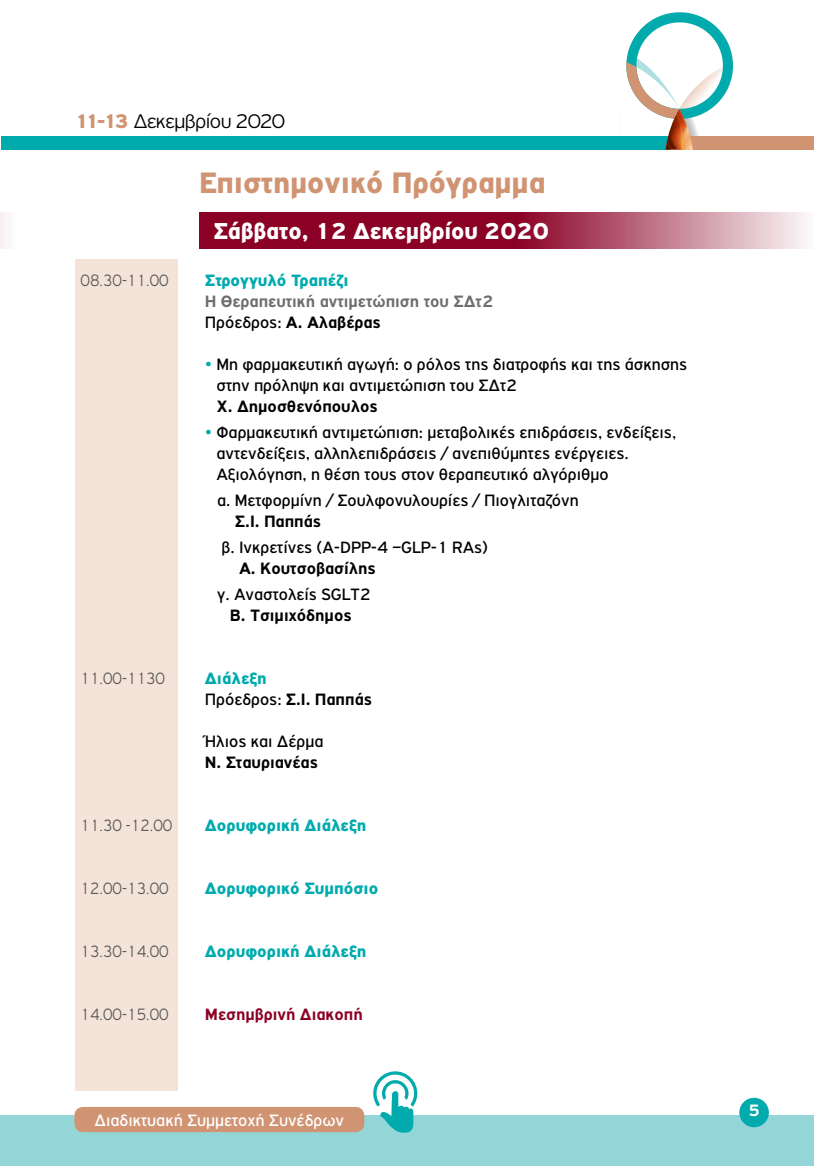
<style>
.page{position:relative;width:814px;height:1166px;background:#fff}
.page>*{position:absolute;margin:0;border:0;box-sizing:border-box;transform-origin:0 0}
.t1{font:900 31.5px "PF Highway Gothic";letter-spacing:-.005em;color:#d09473}
.t2{font:900 24.5px "PF Highway Gothic";letter-spacing:-.005em;color:#fff}
.t3{font:300 21px "PF Highway Gothic";letter-spacing:-.035em;color:#000;scale:1.05 1}
.t4{font:17.5px/21px "PF Highway Gothic";color:#000}
.t5{font:700 17.5px/21px "PF Highway Gothic";color:#000}
.t6{font:900 17.5px "PF Highway Gothic";color:#00aaad}
.t7{font:300 17.5px "PF Highway Gothic";color:#58595b;scale:.9 1}
.t8{font:700 17.5px/21px "PF Highway Gothic";color:#6d6e71}
.t9{font:17.5px "PF Highway Gothic";color:#fff}
.t10{font:700 17.5px "PF Highway Gothic";color:#8b0025}
.t11{font:700 17.5px "PF Highway Gothic";color:#fff}
.s1{font-weight:900;color:#d09473}
.s2{font-weight:400;color:#000}
.s3{color:#000}
.s4{color:#00aaad}
.s5{font-weight:900;color:#00aaad}
.s6{font-weight:400}
</style>
<div class="page">
<div style="left:679px;top:136px;width:135px;height:14px;background:#d09473"></div>
<div style="left:1px;top:136px;width:687px;height:14px;background:#00aaad"></div>
<div style="left:0;top:1115px;width:814px;height:51px;background:#94d6d8"></div>
<svg style="left:626px;top:12px;width:107px;height:138px"></svg>
<div style="left:739px;top:1098px;width:29px;height:29px;background:#00aaad;border-radius:50%"></div>
<div style="left:74px;top:1107px;width:290px;height:25px;background:#d09473;border-radius:9px"></div>
<svg style="left:373px;top:1071px;width:44px;height:62px"></svg>
<div style="left:0;top:213px;width:15px;height:36px;background:#faf5f6"></div>
<div style="left:75px;top:259px;width:103px;height:831px;background:#f4e3d8"></div>
<svg style="left:199px;top:213px;width:607px;height:36px;background:#a53a56"></svg>
<p class="t3" style="left:74px;top:110px;width:202px"><span class="s1">11-13</span> Δεκεμβρίου 2020</p>
<h1 class="t1" style="left:199px;top:165px;width:348px">Επιστημονικό Πρόγραμμα</h1>
<h2 class="t2" style="left:213px;top:217px;width:337px">Σάββατο, 12 Δεκεμβρίου 2020</h2>
<p class="t7" style="left:81px;top:271px;width:99px">08.30-11.00</p>
<p class="t6" style="left:205px;top:271px;width:145px">Στρογγυλό Τραπέζι</p>
<p class="t8" style="left:205px;top:291px;width:290px">Η Θεραπευτική αντιμετώπιση του ΣΔτ2<br><span class="s2">Πρόεδρος:</span> <span class="s3">Α. Αλαβέρας</span></p>
<p class="t4" style="left:216px;top:354px;width:472px;text-indent:-12px"><span class="s4">•</span> Μη φαρμακευτική αγωγή: ο ρόλος της διατροφής και της άσκησης στην πρόληψη και αντιμετώπιση του ΣΔτ2</p>
<p class="t5" style="left:216px;top:396px;width:163px">Χ. Δημοσθενόπουλος</p>
<p class="t4" style="left:216px;top:422px;width:461px;text-indent:-12px"><span class="s4">•</span> Φαρμακευτική αντιμετώπιση: μεταβολικές επιδράσεις, ενδείξεις, αντενδείξεις, αλληλεπιδράσεις / ανεπιθύμητες ενέργειες.<br>Aξιολόγηση, η θέση τους στον θεραπευτικό αλγόριθμο</p>
<p class="t4" style="left:217px;top:490px;width:363px">α. Μετφορμίνη / Σουλφονυλουρίες / Πιογλιταζόνη</p>
<p class="t5" style="left:235px;top:511px;width:88px">Σ.Ι. Παππάς</p>
<p class="t4" style="left:221px;top:537px;width:268px">β. Ινκρετίνες (A-DPP-4 –GLP-1 RAs)</p>
<p class="t5" style="left:239px;top:558px;width:138px">Α. Κουτσοβασίλης</p>
<p class="t4" style="left:217px;top:584px;width:155px">γ. Αναστολείς SGLT2</p>
<p class="t5" style="left:230px;top:605px;width:123px">B. Tσιμιχόδημος</p>
<p class="t7" style="left:81px;top:669px;width:95px">11.00-1130</p>
<p class="t5" style="left:205px;top:668px;width:169px"><span class="s5">Διάλεξη<br></span><span class="s6">Πρόεδρος:</span> Σ.Ι. Παππάς</p>
<p class="t4" style="left:205px;top:731px;width:120px">Ήλιος και Δέρμα</p>
<p class="t5" style="left:205px;top:752px;width:114px">Ν. Σταυριανέας</p>
<p class="t7" style="left:81px;top:816px;width:103px">11.30 -12.00</p>
<p class="t6" style="left:205px;top:816px;width:163px">Δορυφορική Διάλεξη</p>
<p class="t7" style="left:81px;top:879px;width:99px">12.00-13.00</p>
<p class="t6" style="left:205px;top:879px;width:175px">Δορυφορικό Συμπόσιο</p>
<p class="t7" style="left:81px;top:942px;width:99px">13.30-14.00</p>
<p class="t6" style="left:205px;top:942px;width:163px">Δορυφορική Διάλεξη</p>
<p class="t7" style="left:81px;top:1005px;width:99px">14.00-15.00</p>
<p class="t10" style="left:205px;top:1005px;width:159px">Μεσημβρινή Διακοπή</p>
<p class="t9" style="left:95px;top:1111px;width:251px">Διαδικτυακή Συμμετοχή Συνέδρων</p>
<p class="t11" style="left:748px;top:1100px;width:13px">5</p>
</div>
